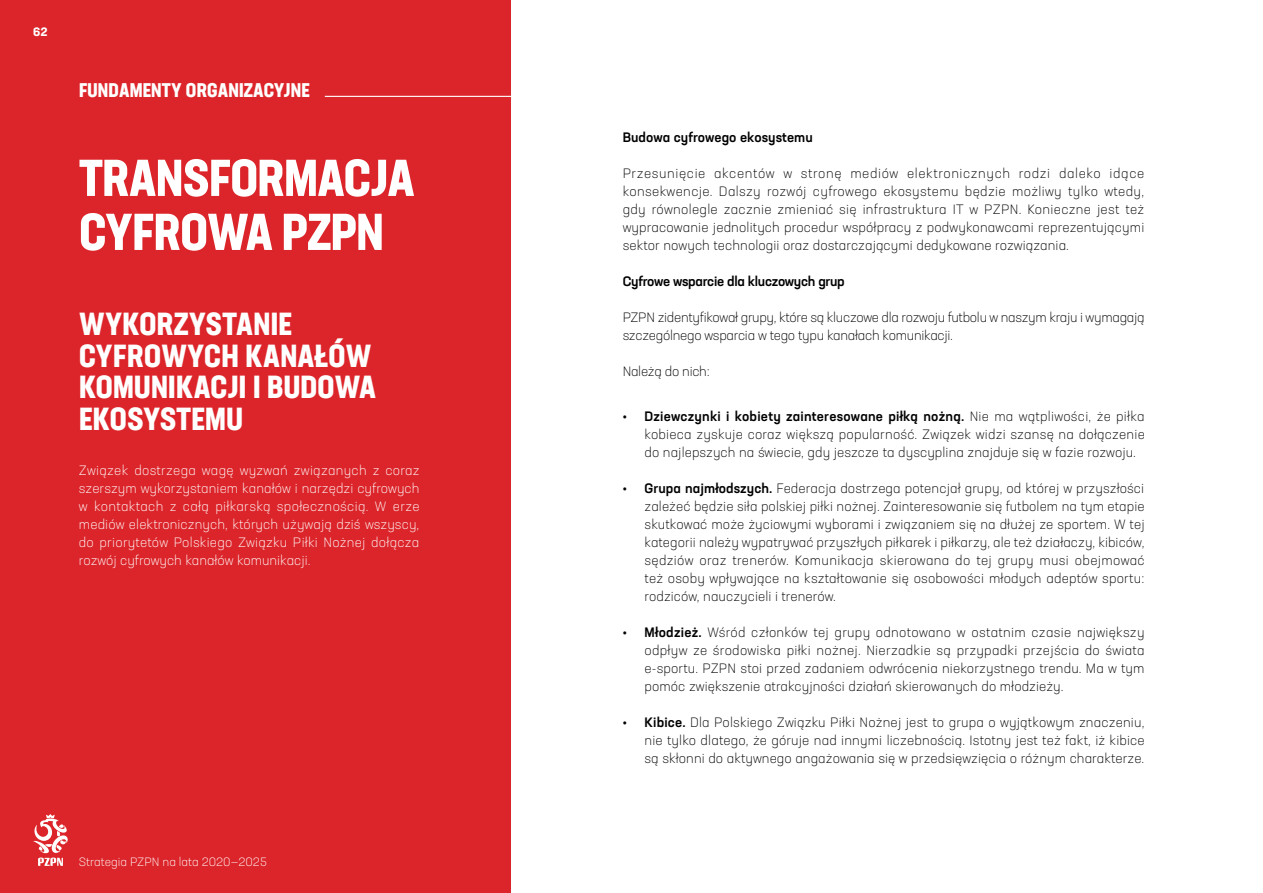
<style>
.page{position:relative;width:1263px;height:893px;background:#fff}
.page>*{position:absolute;margin:0;border:0;box-sizing:border-box;transform-origin:0 0}
.t1{font:700 condensed 51px/54px "Neusa Next Std";letter-spacing:-.01em;color:#fff}
.t2{font:700 condensed 31.5px/31.5px "Neusa Next Std";letter-spacing:.01em;color:#fff}
.t3{font:700 condensed 19.5px "Neusa Next Std";letter-spacing:.01em;color:#fff}
.t4{font:300 13.5px/18px "Neusa Next Std";letter-spacing:.005em;color:#000;text-align:justify}
.t5{font:300 13.5px/18px "Neusa Next Std";color:#fff;text-align:justify}
.t6{font:300 13.5px/18px "Neusa Next Std";letter-spacing:-.02em;color:#000}
.t7{font:500 13.5px "Neusa Next Std";letter-spacing:-.02em;color:#000}
.t8{font:500 13.5px "Neusa Next Std";letter-spacing:.005em;color:#000}
.t9{font:300 12px "Neusa Next Std";color:#fff}
.t10{font:700 12px "Neusa Next Std";color:#fff}
.s1{font-weight:500}
</style>
<div class="page">
<div style="left:0;top:0;width:510px;height:893px;background:#dc252a"></div>
<hr style="left:325px;top:96px;width:196px;height:1px;background:#fff">
<svg style="left:33px;top:814px;width:35px;height:52px"></svg>
<p class="t10" style="left:33px;top:24px;width:16px">62</p>
<h3 class="t3" style="left:79px;top:78px;width:232px">FUNDAMENTY ORGANIZACYJNE</h3>
<h1 class="t1" style="left:79px;top:150px;width:337px">TRANSFORMACJA<br>CYFROWA PZPN</h1>
<h2 class="t2" style="left:79px;top:308px;width:298px">WYKORZYSTANIE<br>CYFROWYCH KANAŁÓW<br>KOMUNIKACJI I BUDOWA<br>EKOSYSTEMU</h2>
<p class="t5" style="left:79px;top:461px;width:342px">Związek dostrzega wagę wyzwań związanych z coraz szerszym wykorzystaniem kanałów i narzędzi cyfrowych w kontaktach z całą piłkarską społecznością. W erze mediów elektronicznych, których używają dziś wszyscy, do priorytetów Polskiego Związku Piłki Nożnej dołącza rozwój cyfrowych kanałów komunikacji.</p>
<p class="t9" style="left:79px;top:854px;width:189px">Strategia PZPN na lata 2020—2025</p>
<p class="t8" style="left:623px;top:129px;width:192px">Budowa cyfrowego ekosystemu</p>
<p class="t4" style="left:623px;top:164px;width:523px">Przesunięcie akcentów w stronę mediów elektronicznych rodzi daleko idące konsekwencje. Dalszy rozwój cyfrowego ekosystemu będzie możliwy tylko wtedy, gdy równolegle zacznie zmieniać się infrastruktura IT w PZPN. Konieczne jest też wypracowanie jednolitych procedur współpracy z podwykonawcami reprezentującymi sektor nowych technologii oraz dostarczającymi dedykowane rozwiązania.</p>
<p class="t7" style="left:623px;top:273px;width:224px">Cyfrowe wsparcie dla kluczowych grup</p>
<p class="t6" style="left:623px;top:308px;width:523px">PZPN zidentyfikował grupy, które są kluczowe dla rozwoju futbolu w naszym kraju i wymagają szczególnego wsparcia w tego typu kanałach komunikacji.</p>
<p class="t6" style="left:623px;top:362px;width:89px">Należą do nich:</p>
<p class="t4" style="left:644px;top:407px;width:502px;text-indent:-22px"><span class="s1">• Dziewczynki i kobiety zainteresowane piłką nożną.</span> Nie ma wątpliwości, że piłka kobieca zyskuje coraz większą popularność. Związek widzi szansę na dołączenie do najlepszych na świecie, gdy jeszcze ta dyscyplina znajduje się w fazie rozwoju.</p>
<p class="t4" style="left:644px;top:479px;width:502px;text-indent:-22px"><span class="s1">• Grupa najmłodszych.</span> Federacja dostrzega potencjał grupy, od której w przyszłości zależeć będzie siła polskiej piłki nożnej. Zainteresowanie się futbolem na tym etapie skutkować może życiowymi wyborami i związaniem się na dłużej ze sportem. W tej kategorii należy wypatrywać przyszłych piłkarek i piłkarzy, ale też działaczy, kibiców, sędziów oraz trenerów. Komunikacja skierowana do tej grupy musi obejmować też osoby wpływające na kształtowanie się osobowości młodych adeptów sportu: rodziców, nauczycieli i trenerów.</p>
<p class="t4" style="left:644px;top:623px;width:502px;text-indent:-22px"><span class="s1">• Młodzież.</span> Wśród członków tej grupy odnotowano w ostatnim czasie największy odpływ ze środowiska piłki nożnej. Nierzadkie są przypadki przejścia do świata e-sportu. PZPN stoi przed zadaniem odwrócenia niekorzystnego trendu. Ma w tym pomóc zwiększenie atrakcyjności działań skierowanych do młodzieży.</p>
<p class="t4" style="left:644px;top:713px;width:502px;text-indent:-22px"><span class="s1">• Kibice.</span> Dla Polskiego Związku Piłki Nożnej jest to grupa o wyjątkowym znaczeniu, nie tylko dlatego, że góruje nad innymi liczebnością. Istotny jest też fakt, iż kibice są skłonni do aktywnego angażowania się w przedsięwzięcia o różnym charakterze.</p>
</div>
